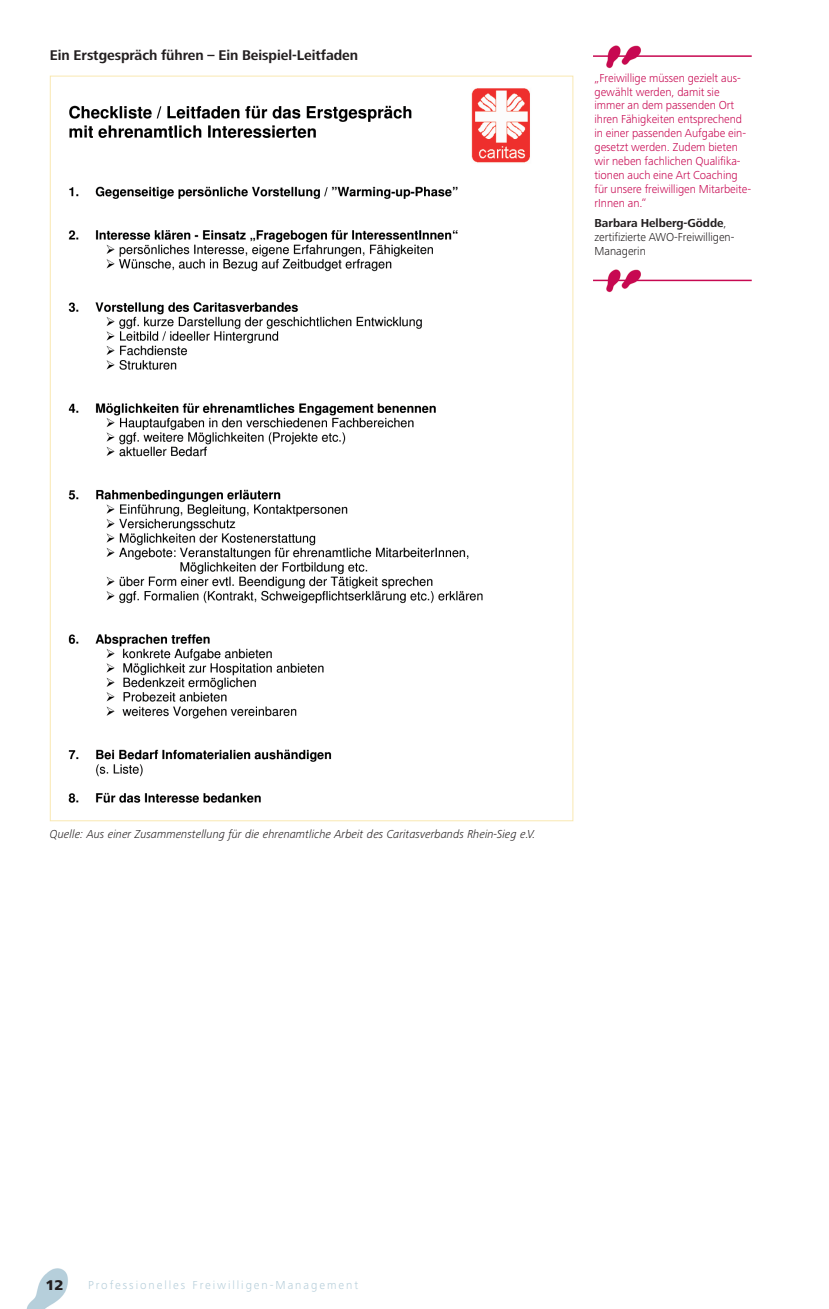
<style>
.page{position:relative;width:829px;height:1309px;background:#fff}
.page>*{position:absolute;margin:0;border:0;box-sizing:border-box;transform-origin:0 0}
.t1{font:800 14.7px "Frutiger Next LT";color:#231f20}
.t2{font:700 14.55px "Frutiger Next LT";letter-spacing:-.005em;color:#231f20}
.t3{font:300 12px/14px "Frutiger Next LT";letter-spacing:-.005em;color:#c70851}
.t4{font:italic 300 12px "Frutiger Next LT";letter-spacing:-.005em;color:#231f20}
.t5{font:300 12px/14px "Frutiger Next LT";letter-spacing:-.005em;color:#231f20}
.t6{font:300 12px "Frutiger Next LT";letter-spacing:.16em;color:#b6ceda}
.s1{font-weight:700}
</style>
<div class="page">
<img style="left:68px;top:88px;width:462px;height:715px">
<img style="left:26px;top:1268px;width:42px;height:41px">
<img style="left:596px;top:269px;width:49px;height:24px">
<hr style="left:593px;top:280px;width:158px;height:1px;background:#c70851">
<img style="left:606px;top:45px;width:35px;height:24px">
<hr style="left:593px;top:55px;width:158px;height:2px;background:#c70851">
<p class="t2" style="left:50px;top:50px;width:310px">Ein Erstgespräch führen – Ein Beispiel-Leitfaden</p>
<p class="t3" style="left:594px;top:72px;width:158px">„Freiwillige müssen gezielt aus&shy;gewählt werden, damit sie immer an dem passenden Ort ihren Fähigkeiten entsprechend in einer passenden Aufgabe ein - gesetzt werden. Zudem bieten wir neben fachlichen Qualifika&shy;tionen auch eine Art Coaching für unsere freiwilligen Mitarbeite&shy;rInnen an.“</p>
<p class="t5" style="left:594px;top:217px;width:141px"><span class="s1">Barbara Helberg-Gödde</span>, zertifizierte AWO-Freiwilligen-<br>Managerin</p>
<p class="t4" style="left:50px;top:830px;width:487px">Quelle: Aus einer Zusammenstellung für die ehrenamtliche Arbeit des Caritasverbands Rhein-Sieg e.V.</p>
<p class="t1" style="left:46px;top:1279px;width:20px">12</p>
<p class="t6" style="left:88px;top:1280px;width:271px">Professionelles Freiwilligen-Management</p>
</div>
